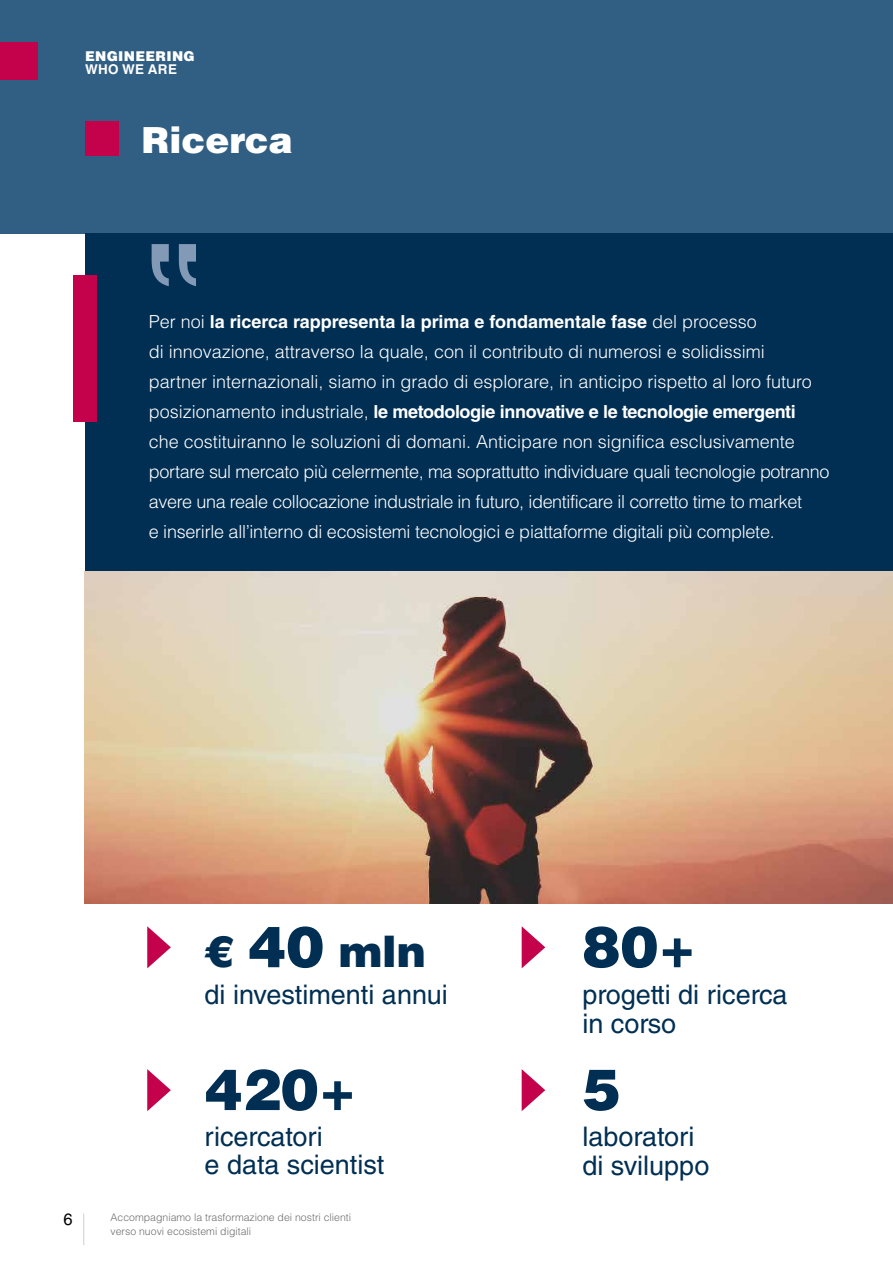
<style>
.page{position:relative;width:893px;height:1263px;background:#fff}
.page>*{position:absolute;margin:0;border:0;box-sizing:border-box;transform-origin:0 0}
.t1{font:900 57px "Helvetica LT Std";color:#002f53}
.t2{font:900 43.5px "Helvetica LT Std";color:#002f53}
.t3{font:900 36px "Helvetica LT Std";color:#fff}
.t4{font:27px/29.1px "Helvetica LT Std";color:#002f53}
.t5{font:300 18px/30px "Helvetica LT Std";letter-spacing:-.015em;color:#fff}
.t6{font:16.5px "Helvetica LT Std";color:#000}
.t7{font:900 13.5px "Helvetica LT Std";letter-spacing:.025em;color:#fff}
.t8{font:700 13.5px "Helvetica LT Std";letter-spacing:.025em;color:#fff}
.t9{font:300 10.5px/13.5px "Helvetica LT Std";color:#706f6f}
.s1{font-weight:700}
.s2{font-size:57px}
</style>
<div class="page">
<div style="left:0;top:0;width:893px;height:234px;background:#315e83"></div>
<div style="left:85px;top:121px;width:34px;height:35px;background:#c4014b"></div>
<hr style="left:83px;top:1213px;width:1px;height:32px;background:#d0d0d0">
<div style="left:0;top:43px;width:38px;height:37px;background:#c4014b"></div>
<div style="left:85px;top:234px;width:808px;height:338px;background:#002f53"></div>
<div style="left:73px;top:275px;width:24px;height:146px;background:#c4014b"></div>
<svg style="left:147px;top:1069px;width:24px;height:42px"></svg>
<svg style="left:522px;top:1069px;width:23px;height:42px"></svg>
<svg style="left:147px;top:926px;width:24px;height:42px"></svg>
<svg style="left:522px;top:926px;width:23px;height:42px"></svg>
<img style="left:85px;top:572px;width:808px;height:332px">
<p class="t7" style="left:85px;top:47px;width:111px">ENGINEERING</p>
<p class="t8" style="left:85px;top:61px;width:94px">WHO WE ARE</p>
<h3 class="t3" style="left:142px;top:117px;width:153px">Ricerca</h3>
<p class="t5" style="left:149px;top:306px;width:682px">Per noi <span class="s1">la ricerca rappresenta la prima e fondamentale fase</span> del processo<br>di innovazione, attraverso la quale, con il contributo di numerosi e solidissimi<br>partner internazionali, siamo in grado di esplorare, in anticipo rispetto al loro futuro posizionamento industriale, <span class="s1">le metodologie innovative e le tecnologie emergenti </span>che costituiranno le soluzioni di domani. Anticipare non significa esclusivamente portare sul mercato più celermente, ma soprattutto individuare quali tecnologie potranno avere una reale collocazione industriale in futuro, identificare il corretto time to market<br>e inserirle all’interno di ecosistemi tecnologici e piattaforme digitali più complete.</p>
<p class="t6" style="left:63px;top:1210px;width:11px">6</p>
<h2 class="t2" style="left:205px;top:923px;width:223px">€ <span class="s2">40</span> mln</h2>
<h3 class="t4" style="left:205px;top:979px;width:245px">di investimenti annui</h3>
<h1 class="t1" style="left:205px;top:1052px;width:153px">420+</h1>
<h3 class="t4" style="left:205px;top:1123px;width:181px;line-height:27.3px">ricercatori<br>e data scientist</h3>
<p class="t9" style="left:111px;top:1210px;width:242px">Accompagniamo la trasformazione dei nostri clienti verso nuovi ecosistemi digitali</p>
<h1 class="t1" style="left:582px;top:909px;width:115px">80+</h1>
<h3 class="t4" style="left:582px;top:979px;width:207px">progetti di ricerca in corso</h3>
<h1 class="t1" style="left:582px;top:1052px;width:40px">5</h1>
<h3 class="t4" style="left:582px;top:1122px;width:129px">laboratori di sviluppo</h3>
</div>
